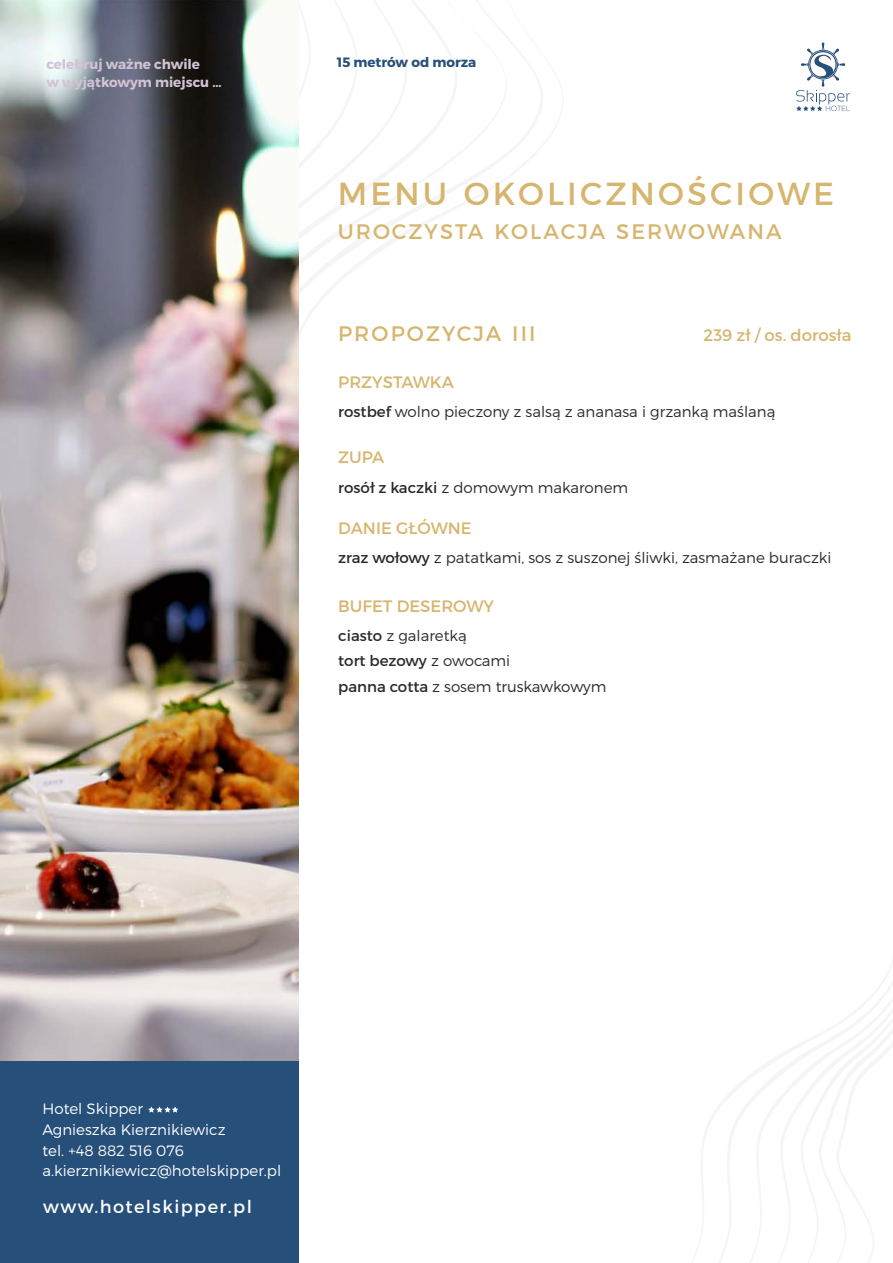
<style>
.page{position:relative;width:893px;height:1263px;background:#fff}
.page>*{position:absolute;margin:0;border:0;box-sizing:border-box;transform-origin:0 0}
.t1{font:31.8px "Montserrat";letter-spacing:.1em;color:#d6b56e}
.t2{font:21px "Montserrat";letter-spacing:.1em;color:#d6b56e}
.t3{font:17.7px "Montserrat";letter-spacing:.08em;color:#fff}
.t4{font:16.5px "Montserrat";color:#d6b56e}
.t5{font:300 15px/25.2px "Montserrat";color:#2b2929}
.t6{font:300 15px/20.7px "Montserrat";color:#fff}
.t7{font:700 13.5px "Montserrat";color:#d1c2d4}
.t8{font:700 13.5px "Montserrat";color:#264f7a}
.s1{font-weight:400}
</style>
<div class="page">
<img style="left:0;top:0;width:298px;height:1062px">
<svg style="left:796px;top:43px;width:54px;height:68px"></svg>
<div style="left:0;top:1062px;width:299px;height:201px;background:#264f7a"></div>
<svg style="left:148px;top:1106px;width:30px;height:7px"></svg>
<p class="t7" style="left:46px;top:56px;width:155px">celebruj ważne chwile</p>
<p class="t8" style="left:337px;top:54px;width:141px">15 metrów od morza</p>
<p class="t7" style="left:46px;top:74px;width:177px">w wyjątkowym miejscu …</p>
<h1 class="t1" style="left:338px;top:174px;width:498px">MENU OKOLICZNOŚCIOWE</h1>
<h2 class="t2" style="left:338px;top:218px;width:445px">UROCZYSTA KOLACJA SERWOWANA</h2>
<h2 class="t2" style="left:338px;top:321px;width:199px">PROPOZYCJA III</h2>
<p class="t4" style="left:704px;top:325px;width:149px">239 zł / os. dorosła</p>
<p class="t4" style="left:338px;top:372px;width:117px">PRZYSTAWKA</p>
<p class="t5" style="left:338px;top:399px;width:439px"><span class="s1">rostbef</span> wolno pieczony z salsą z ananasa i grzanką maślaną</p>
<p class="t4" style="left:338px;top:447px;width:48px">ZUPA</p>
<p class="t5" style="left:338px;top:475px;width:291px"><span class="s1">rosół z kaczki</span> z domowym makaronem</p>
<p class="t4" style="left:338px;top:518px;width:135px">DANIE GŁÓWNE</p>
<p class="t5" style="left:338px;top:545px;width:495px"><span class="s1">zraz wołowy</span> z patatkami, sos z suszonej śliwki, zasmażane buraczki</p>
<p class="t4" style="left:338px;top:596px;width:157px">BUFET DESEROWY</p>
<p class="t5" style="left:338px;top:623px;width:270px"><span class="s1">ciasto</span> z galaretką<br><span class="s1">tort bezowy</span> z owocami<br><span class="s1">panna cotta</span> z sosem truskawkowym</p>
<p class="t6" style="left:43px;top:1099px;width:240px">Hotel Skipper<br>Agnieszka Kierznikiewicz<br>tel. +48 882 516 076 a.kierznikiewicz@hotelskipper.pl</p>
<p class="t3" style="left:43px;top:1195px;width:210px">www.hotelskipper.pl</p>
</div>
